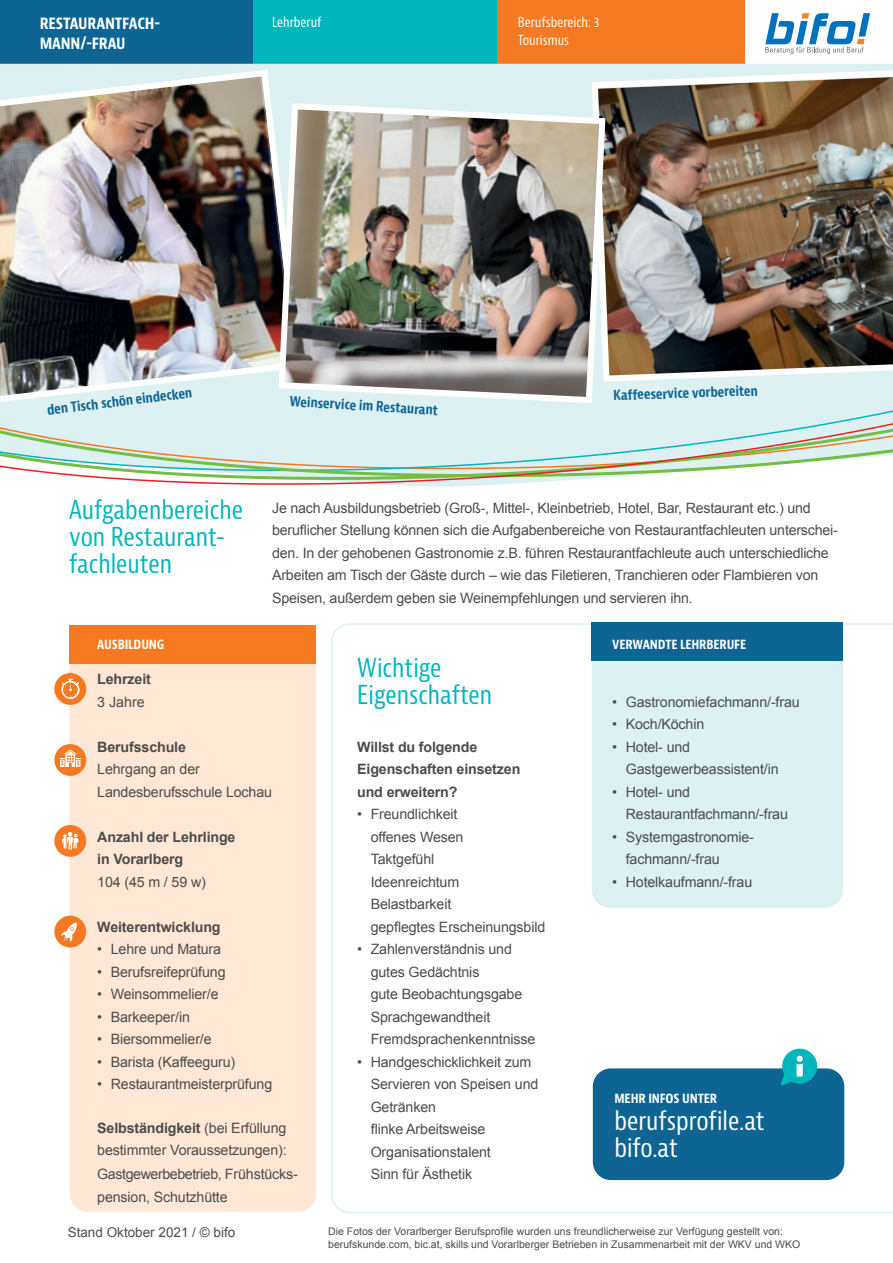
<style>
.page{position:relative;width:893px;height:1263px;background:#fff}
.page>*{position:absolute;margin:0;border:0;box-sizing:border-box;transform-origin:0 0}
.t1{font:condensed 25.5px/27px "Bernina Sans";color:#00b6bc}
.t2{font:condensed 25.5px/27px "Bernina Sans";color:#fff}
.t3{font:700 condensed 16.5px/19.5px "Bernina Sans";letter-spacing:-.01em;color:#fff}
.t4{font:14.25px/22.5px "Arial";letter-spacing:-.01em;color:#4b4c4d}
.t5{font:700 14.25px/22.5px "Arial";letter-spacing:-.01em;color:#4b4c4d}
.t6{font:700 condensed 13.5px "Bernina Sans";color:#0e6593}
.t7{font:700 condensed 13.5px "Bernina Sans";letter-spacing:-.01em;color:#fff}
.t8{font:condensed 13.5px/18px "Bernina Sans";color:#fff}
.t9{font:13.5px "Arial";color:#4b4c4d}
.t10{font:10.5px/13.5px "Arial";color:#4b4c4d}
.s1{font-weight:700}
</style>
<div class="page">
<div style="left:0;top:0;width:322px;height:64px;background:#0e6593"></div>
<div style="left:493px;top:0;width:252px;height:64px;background:#f47921"></div>
<div style="left:253px;top:0;width:243px;height:64px;background:#00b6bc"></div>
<svg style="left:765px;top:13px;width:105px;height:41px"></svg>
<div style="left:0;top:64px;width:893px;height:36px;background:#ddf1f3"></div>
<svg style="left:331px;top:623px;width:562px;height:590px"></svg>
<div style="left:70px;top:630px;width:246px;height:582px;background:#fee7d4;border-radius:18px"></div>
<div style="left:54px;top:673px;width:32px;height:32px;background:#f47921;border-radius:50%"></div>
<svg style="left:61px;top:679px;width:18px;height:20px"></svg>
<div style="left:54px;top:744px;width:32px;height:32px;background:#f47921;border-radius:50%"></div>
<svg style="left:60px;top:750px;width:21px;height:17px"></svg>
<div style="left:54px;top:916px;width:32px;height:31px;background:#f47921;border-radius:50%"></div>
<svg style="left:61px;top:922px;width:16px;height:20px"></svg>
<div style="left:54px;top:825px;width:32px;height:32px;background:#f47921;border-radius:50%"></div>
<svg style="left:62px;top:832px;width:17px;height:18px"></svg>
<div style="left:70px;top:625px;width:246px;height:38px;background:#f47921"></div>
<div style="left:592px;top:661px;width:251px;height:247px;background:#ddf1f3"></div>
<div style="left:592px;top:623px;width:251px;height:38px;background:#0e6593"></div>
<svg style="left:0;top:385px;width:893px;height:102px;background:#d8e9e2"></svg>
<img style="left:589px;top:67px;width:304px;height:318px">
<img style="left:0;top:66px;width:305px;height:340px">
<img style="left:275px;top:100px;width:334px;height:306px">
<div style="left:593px;top:1068px;width:251px;height:112px;background:#0e6593;border-radius:18px"></div>
<svg style="left:781px;top:1049px;width:36px;height:36px"></svg>
<p class="t3" style="left:40px;top:14px;width:122px">RESTAURANTFACH-<br>MANN/-FRAU</p>
<p class="t8" style="left:272px;top:13px;width:51px">Lehrberuf</p>
<p class="t8" style="left:518px;top:13px;width:83px">Berufsbereich: 3<br>Tourismus</p>
<p class="t6" style="left:46px;top:402px;width:148px;rotate:-7deg">den Tisch schön eindecken</p>
<p class="t6" style="left:290px;top:393px;width:150px;rotate:3deg">Weinservice im Restaurant</p>
<p class="t6" style="left:613px;top:387px;width:146px;rotate:-2deg">Kaffeeservice vorbereiten</p>
<h1 class="t1" style="left:69px;top:497px;width:175px">Aufgabenbereiche von Restaurant&shy;fachleuten</h1>
<p class="t4" style="left:272px;top:496px;width:567px">Je nach Ausbildungsbetrieb (Groß-, Mittel-, Kleinbetrieb, Hotel, Bar, Restaurant etc.) und beruflicher Stellung können sich die Aufgabenbereiche von Restaurantfachleuten unterschei&shy;den. In der gehobenen Gastronomie z.B. führen Restaurantfachleute auch unterschiedliche Arbeiten am Tisch der Gäste durch – wie das Filetieren, Tranchieren oder Flambieren von Speisen, außerdem geben sie Weinempfehlungen und servieren ihn.</p>
<p class="t7" style="left:97px;top:636px;width:69px">AUSBILDUNG</p>
<p class="t7" style="left:612px;top:636px;width:136px">VERWANDTE LEHRBERUFE</p>
<p class="t5" style="left:97px;top:668px;width:55px">Lehrzeit</p>
<p class="t4" style="left:97px;top:690px;width:49px">3 Jahre</p>
<p class="t5" style="left:97px;top:736px;width:90px">Berufsschule</p>
<p class="t4" style="left:97px;top:758px;width:176px">Lehrgang an der<br>Landesberufsschule Lochau</p>
<p class="t5" style="left:97px;top:826px;width:140px">Anzahl der Lehrlinge in Vorarlberg</p>
<p class="t4" style="left:97px;top:870px;width:110px">104 (45 m / 59 w)</p>
<p class="t5" style="left:97px;top:916px;width:125px">Weiterentwicklung</p>
<p class="t4" style="left:97px;top:938px;width:125px">• Lehre und Matura</p>
<p class="t4" style="left:97px;top:960px;width:130px">• Berufsreifeprüfung</p>
<p class="t4" style="left:97px;top:983px;width:123px">• Weinsommelier/e</p>
<p class="t4" style="left:97px;top:1005px;width:94px">• Barkeeper/in</p>
<p class="t4" style="left:97px;top:1028px;width:116px">• Biersommelier/e</p>
<p class="t4" style="left:97px;top:1050px;width:140px">• Barista (Kaffeeguru)</p>
<p class="t4" style="left:97px;top:1073px;width:176px">• Restaurantmeisterprüfung</p>
<p class="t4" style="left:97px;top:1116px;width:191px"><span class="s1">Selbständigkeit</span> (bei Erfüllung bestimmter Voraussetzungen):</p>
<p class="t4" style="left:97px;top:1163px;width:202px">Gastgewerbebetrieb, Frühstücks&shy;pension, Schutzhütte</p>
<p class="t9" style="left:68px;top:1223px;width:169px">Stand Oktober 2021 / © bifo</p>
<h1 class="t1" style="left:357px;top:655px;width:137px">Wichtige<br>Eigenschaften</h1>
<p class="t5" style="left:357px;top:736px;width:165px">Willst du folgende<br>Eigenschaften einsetzen und erweitern?</p>
<p class="t4" style="left:371px;top:803px;width:176px;text-indent:-13px">• Freundlichkeit<br>offenes Wesen<br>Taktgefühl<br>Ideenreichtum<br>Belastbarkeit<br>gepflegtes Erscheinungsbild</p>
<p class="t4" style="left:371px;top:938px;width:166px;text-indent:-13px">• Zahlenverständnis und gutes Gedächtnis<br>gute Beobachtungsgabe<br>Sprachgewandtheit<br>Fremdsprachenkenntnisse</p>
<p class="t4" style="left:371px;top:1050px;width:169px;text-indent:-13px">• Handgeschicklichkeit zum<br>Servieren von Speisen und<br>Getränken<br>flinke Arbeitsweise<br>Organisationstalent<br>Sinn für Ästhetik</p>
<p class="t4" style="left:612px;top:690px;width:189px">• Gastronomiefachmann/-frau</p>
<p class="t4" style="left:612px;top:713px;width:94px">• Koch/Köchin</p>
<p class="t4" style="left:626px;top:735px;width:154px;text-indent:-13px">• Hotel- und<br>Gastgewerbeassistent/in</p>
<p class="t4" style="left:626px;top:780px;width:164px;text-indent:-13px">• Hotel- und<br>Restaurantfachmann/-frau</p>
<p class="t4" style="left:626px;top:825px;width:130px;text-indent:-13px">• Systemgastronomie&shy;fachmann/-frau</p>
<p class="t4" style="left:612px;top:870px;width:142px">• Hotelkaufmann/-frau</p>
<p class="t7" style="left:614px;top:1090px;width:104px">MEHR INFOS UNTER</p>
<h1 class="t2" style="left:614px;top:1108px;width:152px">berufsprofile.at bifo.at</h1>
<p class="t10" style="left:328px;top:1224px;width:474px">Die Fotos der Vorarlberger Berufsprofile wurden uns freundlicherweise zur Verfügung gestellt von: berufskunde.com, bic.at, skills und Vorarlberger Betrieben in Zusammenarbeit mit der WKV und WKO</p>
</div>
